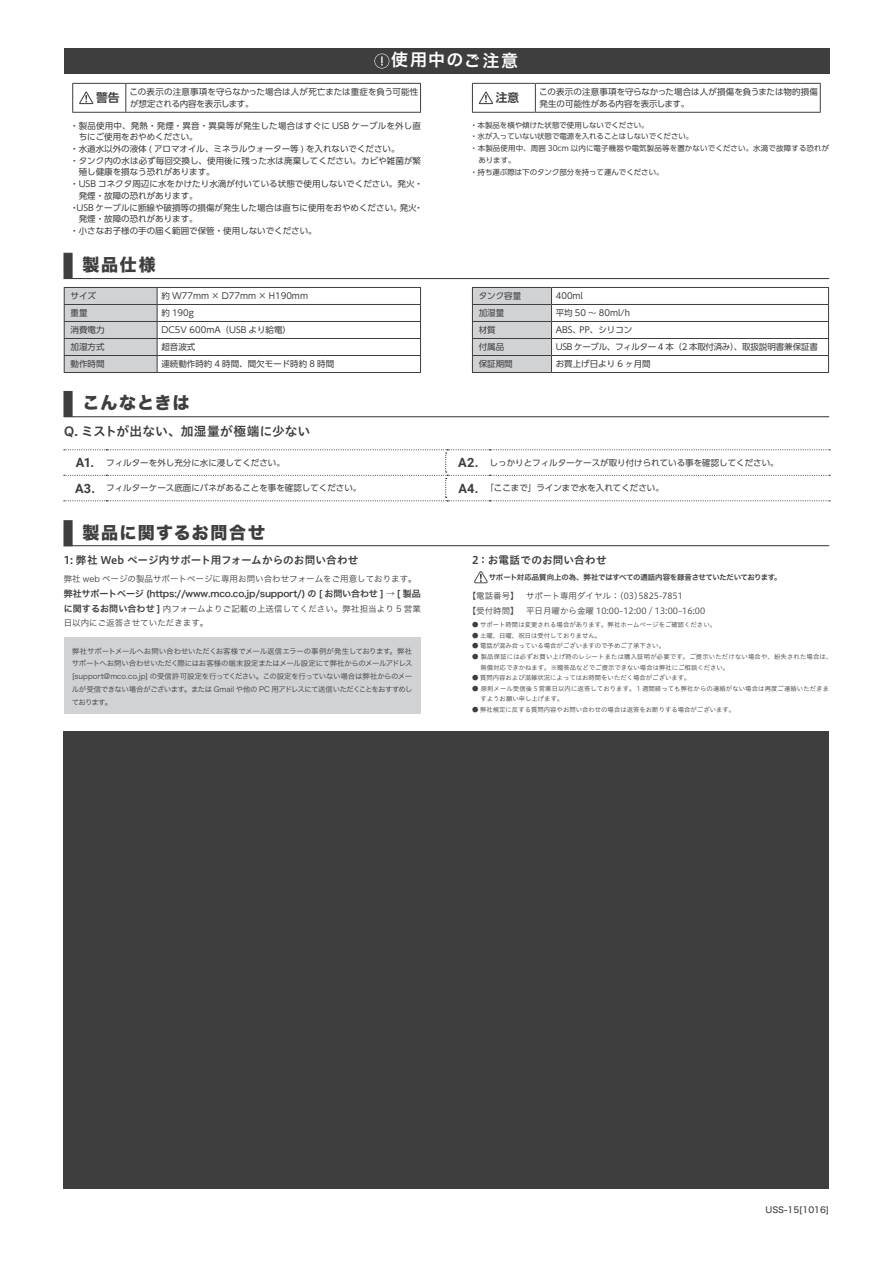
<style>
.page{position:relative;width:893px;height:1263px;background:#fff}
.page>*{position:absolute;margin:0;border:0;box-sizing:border-box;transform-origin:0 0}
.t1{font:16.95px "Hira Kaku Std N W8";letter-spacing:.085em;color:#3e3e3f}
.t2{font:16.95px "Hira Kaku Std N W6";letter-spacing:.08em;color:#fff}
.t3{font:12.75px "Hiragino UD Sans Std W6";letter-spacing:.005em;color:#3e3e3f}
.t4{font:12.75px "Koz Min Pr 6 N";color:#3e3e3f}
.t5{font:700 11.7px "UD Shin Go Pro De";color:#3e3e3f}
.t6{font:10.65px "Hiragino UD Sans Std W6";letter-spacing:.005em;color:#3e3e3f}
.t7{font:10.65px "Hiragino UD Sans Std W6";letter-spacing:.025em;color:#3e3e3f}
.t8{font:9px "Hira Kaku Std N W6";letter-spacing:-.02em;color:#3e3e3f}
.t9{font:8.55px/11.7px "UD Shin Go Pro";color:#3e3e3f}
.t10{font:8.55px/14.5px "Hira Kaku Std N W3";color:#3e3e3f}
.t11{font:8.55px/14.9px "Hiragino UD Sans Std W3";color:#3e3e3f}
.t12{font:8.55px "UD Shin Go Pro";letter-spacing:.02em;color:#3e3e3f}
.t13{font:8.55px "UD Shin Go Pro";letter-spacing:-.04em;color:#3e3e3f}
.t14{font:8.55px "Hira Kaku Std W5";color:#3e3e3f}
.t15{font:7.5px/12.8px "Hira Kaku Std N W3";letter-spacing:-.08em;color:#3e3e3f;text-align:justify}
.t16{font:7.5px "UD Shin Go Pro";color:#3e3e3f}
.t17{font:7.5px "UD Shin Go Pro";letter-spacing:.025em;color:#3e3e3f}
.t18{font:7.5px "Hira Kaku Std N W6";letter-spacing:-.04em;color:#3e3e3f}
.t19{font:6.45px/10.6px "Hiragino UD Sans Std W3";color:#3e3e3f}
.t20{font:6.45px/10.6px "Hiragino UD Sans Std W3";letter-spacing:.02em;color:#3e3e3f}
.s1{font-family:"Roboto";font-weight:700;font-size:12.75px}
.s2{font-family:"Arial";font-weight:700;font-size:12.75px}
.s3{font-family:"Hira Kaku Std N W6";font-size:9px}
</style>
<div class="page">
<div style="left:64px;top:49px;width:765px;height:25px;background:#3e3e3f"></div>
<div style="left:64px;top:253px;width:8px;height:26px;background:#3e3e3f"></div>
<div style="left:64px;top:391px;width:8px;height:26px;background:#3e3e3f"></div>
<hr style="left:64px;top:278px;width:765px;height:1px;background:#3e3e3f">
<hr style="left:64px;top:416px;width:765px;height:1px;background:#3e3e3f">
<hr style="left:157px;top:304px;width:264px;height:1px;background:#3e3e3f">
<hr style="left:157px;top:321px;width:264px;height:1px;background:#3e3e3f">
<hr style="left:157px;top:338px;width:264px;height:1px;background:#3e3e3f">
<hr style="left:157px;top:355px;width:264px;height:1px;background:#3e3e3f">
<svg style="left:420px;top:288px;width:1px;height:84px"></svg>
<hr style="left:64px;top:372px;width:93px;height:1px;background:#3e3e3f">
<hr style="left:157px;top:372px;width:264px;height:1px;background:#3e3e3f">
<hr style="left:64px;top:287px;width:93px;height:1px;background:#3e3e3f">
<hr style="left:157px;top:287px;width:264px;height:1px;background:#3e3e3f">
<svg style="left:64px;top:288px;width:94px;height:84px"></svg>
<svg style="left:125px;top:84px;width:1px;height:28px"></svg>
<svg style="left:420px;top:84px;width:1px;height:28px"></svg>
<hr style="left:72px;top:112px;width:54px;height:1px;background:#3e3e3f">
<hr style="left:126px;top:112px;width:295px;height:1px;background:#3e3e3f">
<hr style="left:72px;top:83px;width:54px;height:1px;background:#3e3e3f">
<svg style="left:72px;top:84px;width:1px;height:28px"></svg>
<hr style="left:126px;top:83px;width:295px;height:1px;background:#3e3e3f">
<svg style="left:79px;top:91px;width:15px;height:13px"></svg>
<svg style="left:535px;top:84px;width:1px;height:28px"></svg>
<svg style="left:820px;top:84px;width:1px;height:28px"></svg>
<hr style="left:472px;top:112px;width:63px;height:1px;background:#3e3e3f">
<hr style="left:535px;top:112px;width:286px;height:1px;background:#3e3e3f">
<hr style="left:472px;top:83px;width:63px;height:1px;background:#3e3e3f">
<svg style="left:472px;top:84px;width:1px;height:28px"></svg>
<hr style="left:535px;top:83px;width:286px;height:1px;background:#3e3e3f">
<svg style="left:479px;top:91px;width:14px;height:13px"></svg>
<hr style="left:551px;top:287px;width:278px;height:1px;background:#3e3e3f">
<hr style="left:551px;top:304px;width:278px;height:1px;background:#3e3e3f">
<hr style="left:551px;top:321px;width:278px;height:1px;background:#3e3e3f">
<hr style="left:551px;top:338px;width:278px;height:1px;background:#3e3e3f">
<hr style="left:551px;top:355px;width:278px;height:1px;background:#3e3e3f">
<svg style="left:828px;top:288px;width:1px;height:84px"></svg>
<hr style="left:472px;top:372px;width:79px;height:1px;background:#3e3e3f">
<hr style="left:551px;top:372px;width:278px;height:1px;background:#3e3e3f">
<svg style="left:472px;top:287px;width:80px;height:85px"></svg>
<svg style="left:64px;top:449px;width:766px;height:52px"></svg>
<svg style="left:374px;top:54px;width:15px;height:14px"></svg>
<div style="left:64px;top:520px;width:8px;height:26px;background:#3e3e3f"></div>
<hr style="left:64px;top:545px;width:765px;height:1px;background:#3e3e3f">
<div style="left:64px;top:637px;width:357px;height:77px;background:#d1d2d4"></div>
<svg style="left:474px;top:571px;width:14px;height:13px"></svg>
<div style="left:64px;top:730px;width:765px;height:458px;background:#3e3e3f"></div>
<h1 class="t2" style="left:391px;top:47px;width:129px">使用中のご注意</h1>
<h3 class="t5" style="left:96px;top:88px;width:25px">警告</h3>
<p class="t9" style="left:130px;top:86px;width:290px">この表示の注意事項を守らなかった場合は人が死亡または重症を負う可能性が想定される内容を表示します。</p>
<h3 class="t5" style="left:496px;top:88px;width:25px">注意</h3>
<p class="t9" style="left:539px;top:86px;width:280px">この表示の注意事項を守らなかった場合は人が損傷を負うまたは物的損傷発生の可能性がある内容を表示します。</p>
<p class="t12" style="left:70px;top:118px;width:352px">・製品使用中、発熱・発煙・異音・異臭等が発生した場合はすぐに USB ケーブルを外し直</p>
<p class="t9" style="left:79px;top:131px;width:121px">ちにご使用をおやめください。</p>
<p class="t9" style="left:70px;top:143px;width:331px">・水道水以外の液体 ( アロマオイル、ミネラルウォーター等 ) を入れないでください。</p>
<p class="t9" style="left:70px;top:154px;width:352px">・タンク内の水は必ず毎回交換し、使用後に残った水は廃棄してください。カビや雑菌が繁</p>
<p class="t9" style="left:79px;top:166px;width:138px">殖し健康を損なう恐れがあります。</p>
<p class="t9" style="left:70px;top:178px;width:354px">・USB コネクタ周辺に水をかけたり水滴が付いている状態で使用しないでください。発火・</p>
<p class="t9" style="left:79px;top:189px;width:121px">発煙・故障の恐れがあります。</p>
<p class="t9" style="left:70px;top:201px;width:354px">・USB ケーブルに断線や破損等の損傷が発生した場合は直ちに使用をおやめください。発火・</p>
<p class="t9" style="left:79px;top:213px;width:121px">発煙・故障の恐れがあります。</p>
<p class="t9" style="left:70px;top:225px;width:248px">・小さなお子様の手の届く範囲で保管・使用しないでください。</p>
<h1 class="t1" style="left:64px;top:255px;width:93px">　製品仕様</h1>
<p class="t9" style="left:71px;top:290px;width:27px">サイズ</p>
<p class="t9" style="left:161px;top:290px;width:148px">約 W77mm × D77mm × H190mm</p>
<p class="t9" style="left:71px;top:307px;width:19px">重量</p>
<p class="t9" style="left:161px;top:307px;width:34px">約 190g</p>
<p class="t9" style="left:71px;top:324px;width:36px">消費電力</p>
<p class="t9" style="left:161px;top:324px;width:131px">DC5V 600mA（USB より給電）</p>
<p class="t9" style="left:71px;top:341px;width:36px">加湿方式</p>
<p class="t9" style="left:161px;top:341px;width:36px">超音波式</p>
<p class="t9" style="left:71px;top:358px;width:36px">動作時間</p>
<p class="t9" style="left:161px;top:358px;width:174px">連続動作時約 4 時間、間欠モード時約 8 時間</p>
<p class="t16" style="left:470px;top:119px;width:180px">・本製品を横や傾けた状態で使用しないでください。</p>
<p class="t16" style="left:470px;top:131px;width:225px">・水が入っていない状態で電源を入れることはしないでください。</p>
<p class="t17" style="left:470px;top:142px;width:361px">・本製品使用中、周囲 30cm 以内に電子機器や電気製品等を置かないでください。水滴で故障する恐れが</p>
<p class="t16" style="left:478px;top:154px;width:39px">あります。</p>
<p class="t16" style="left:470px;top:166px;width:195px">・持ち運ぶ際は下のタンク部分を持って運んでください。</p>
<p class="t9" style="left:479px;top:290px;width:44px">タンク容量</p>
<p class="t9" style="left:556px;top:290px;width:29px">400ml</p>
<p class="t9" style="left:479px;top:307px;width:27px">加湿量</p>
<p class="t9" style="left:556px;top:307px;width:76px">平均 50 ～ 80ml/h</p>
<p class="t9" style="left:479px;top:324px;width:19px">材質</p>
<p class="t9" style="left:556px;top:324px;width:78px">ABS、PP、シリコン</p>
<p class="t9" style="left:479px;top:341px;width:27px">付属品</p>
<p class="t13" style="left:556px;top:340px;width:264px">USB ケーブル、フィルター 4 本（2 本取付済み）、取扱説明書兼保証書</p>
<p class="t9" style="left:479px;top:358px;width:36px">保証期間</p>
<p class="t9" style="left:556px;top:358px;width:96px">お買上げ日より 6 ヶ月間</p>
<h1 class="t1" style="left:64px;top:394px;width:127px">　こんなときは</h1>
<h2 class="t3" style="left:64px;top:421px;width:248px">Q. ミストが出ない、加湿量が極端に少ない</h2>
<p class="t9" style="left:76px;top:456px;width:210px"><span class="s1">A1</span><span class="s2">.</span> フィルターを外し充分に水に浸してください。</p>
<p class="t9" style="left:458px;top:456px;width:322px"><span class="s1">A2</span><span class="s2">.</span> しっかりとフィルターケースが取り付けられている事を確認してください。</p>
<p class="t9" style="left:75px;top:482px;width:288px"><span class="s1">A3</span><span class="s2">.</span> フィルターケース底面にバネがあることを事を確認してください。</p>
<h2 class="t4" style="left:449px;top:481px;width:40px">　　　</h2>
<p class="t9" style="left:458px;top:482px;width:207px"><span class="s1">A4</span><span class="s2">.</span> 「ここまで」ラインまで水を入れてください。</p>
<h1 class="t1" style="left:64px;top:523px;width:203px">　製品に関するお問合せ</h1>
<p class="t6" style="left:64px;top:552px;width:296px">1: 弊社 Web ページ内サポート用フォームからのお問い合わせ</p>
<p class="t7" style="left:472px;top:552px;width:136px">2：お電話でのお問い合わせ</p>
<p class="t10" style="left:64px;top:571px;width:354px">弊社 web ページの製品サポートページに専用お問い合わせフォームをご用意しております。</p>
<p class="t8" style="left:64px;top:587px;width:359px">弊社サポートページ (https://www.mco.co.jp/support/) の [ お問い合わせ ] → [ 製品</p>
<p class="t10" style="left:64px;top:601px;width:359px"><span class="s3">に関するお問い合わせ ]</span> 内フォームよりご記載の上送信してください。弊社担当より 5 営業日以内にご返答させていただきます。</p>
<p class="t18" style="left:489px;top:572px;width:294px">サポート対応品質向上の為、弊社ではすべての通話内容を録音させていただいております。</p>
<p class="t11" style="left:468px;top:588px;width:239px">【電話番号】 サポート専用ダイヤル：(03)5825-7851<br>【受付時間】 平日月曜から金曜 10:00~12:00 / 13:00~16:00</p>
<p class="t19" style="left:472px;top:619px;width:246px">● サポート時間は変更される場合があります。弊社ホームページをご確認ください。</p>
<p class="t19" style="left:472px;top:629px;width:131px">● 土曜、日曜、祝日は受付しておりません。</p>
<p class="t19" style="left:472px;top:640px;width:195px">● 電話が混み合っている場合がございますので予めご了承下さい。</p>
<p class="t20" style="left:480px;top:651px;width:353px;text-indent:-9px">● 製品保証には必ずお買い上げ時のレシートまたは購入証明が必要です。ご提示いただけない場合や、紛失された場合は、無償対応できかねます。※贈答品などでご提示できない場合は弊社にご相談ください。</p>
<p class="t19" style="left:472px;top:672px;width:220px">● 質問内容および混雑状況によってはお時間をいただく場合がございます。</p>
<p class="t19" style="left:480px;top:683px;width:350px;text-indent:-9px">● 原則メール受信後５営業日以内に返答しております。１週間経っても弊社からの連絡がない場合は再度ご連絡いただきますようお願い申し上げます。</p>
<p class="t19" style="left:472px;top:704px;width:265px">● 弊社規定に反する質問内容やお問い合わせの場合は返答をお断りする場合がございます。</p>
<p class="t15" style="left:72px;top:644px;width:343px">弊社サポートメールへお問い合わせいただくお客様でメール返信エラーの事例が発生しております。弊社サポートへお問い合わせいただく際にはお客様の端末設定またはメール設定にて弊社からのメールアドレス[support@mco.co.jp] の受信許可設定を行ってください。この設定を行っていない場合は弊社からのメールが受信できない場合がございます。または Gmail や他の PC 用アドレスにて送信いただくことをおすすめしております。</p>
<p class="t14" style="left:765px;top:1203px;width:65px">USS-15[1016]</p>
</div>
